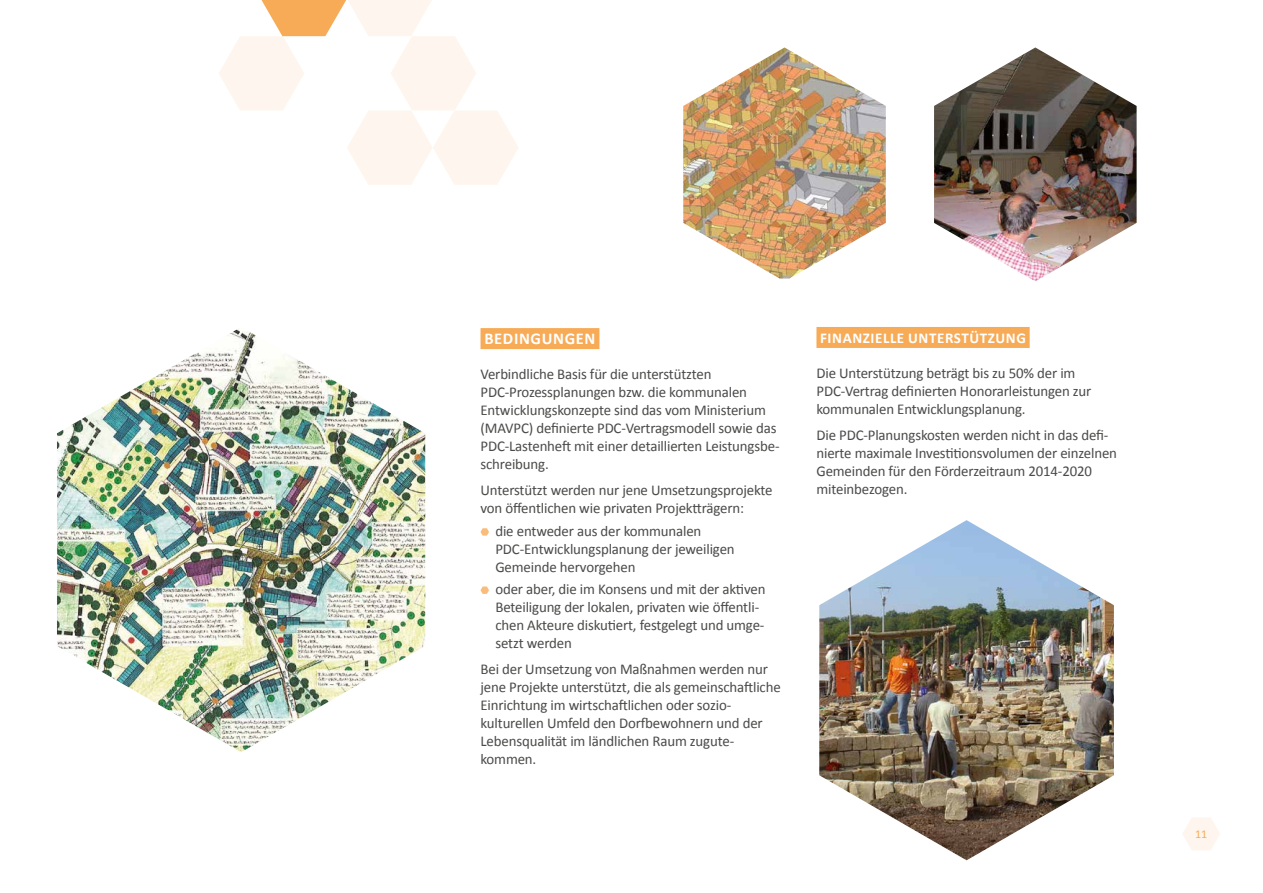
<style>
.page{position:relative;width:1263px;height:893px;background:#fff}
.page>*{position:absolute;margin:0;border:0;box-sizing:border-box;transform-origin:0 0}
.t1{font:700 16.5px "Calibri";letter-spacing:.04em;color:#fff}
.t2{font:15px/18px "Calibri";letter-spacing:-.01em;color:#4a4a49}
.t3{font:700 15px "Calibri";letter-spacing:.04em;color:#fff}
.t4{font:12px "Calibri";color:#f7ab57}
</style>
<div class="page">
<svg style="left:1183px;top:817px;width:37px;height:33px"></svg>
<div style="left:480px;top:328px;width:119px;height:21px;background:#f7ab57"></div>
<svg style="left:480px;top:528px;width:9px;height:8px"></svg>
<svg style="left:480px;top:586px;width:9px;height:8px"></svg>
<div style="left:816px;top:327px;width:214px;height:21px;background:#f7ab57"></div>
<svg style="left:219px;top:0;width:299px;height:185px"></svg>
<img style="left:683px;top:47px;width:203px;height:232px">
<img style="left:934px;top:47px;width:202px;height:234px">
<img style="left:819px;top:520px;width:295px;height:340px">
<img style="left:57px;top:329px;width:368px;height:423px">
<p class="t1" style="left:484px;top:328px;width:113px">BEDINGUNGEN</p>
<p class="t2" style="left:480px;top:365px;width:301px">Verbindliche Basis für die unterstützten PDC-Prozessplanungen bzw. die kommunalen Entwicklungskonzepte sind das vom Ministerium (MAVPC) definierte PDC-Vertragsmodell sowie das PDC-Lastenheft mit einer detaillierten Leistungsbe&shy;schreibung.</p>
<p class="t2" style="left:480px;top:481px;width:294px">Unterstützt werden nur jene Umsetzungsprojekte von öffentlichen wie privaten Projektträgern:</p>
<p class="t2" style="left:495px;top:522px;width:241px">die entweder aus der kommunalen<br>PDC-Entwicklungsplanung der jeweiligen<br>Gemeinde hervorgehen</p>
<p class="t2" style="left:495px;top:580px;width:272px">oder aber, die im Konsens und mit der aktiven Beteiligung der lokalen, privaten wie öffentli&shy;chen Akteure diskutiert, festgelegt und umge&shy;setzt werden</p>
<p class="t2" style="left:480px;top:660px;width:302px">Bei der Umsetzung von Maßnahmen werden nur jene Projekte unterstützt, die als gemeinschaftliche Einrichtung im wirtschaftlichen oder sozio&shy;kulturellen Umfeld den Dorfbewohnern und der Lebensqualität im ländlichen Raum zugute&shy;kommen.</p>
<p class="t3" style="left:820px;top:328px;width:207px">FINANZIELLE UNTERSTÜTZUNG</p>
<p class="t2" style="left:816px;top:364px;width:276px">Die Unterstützung beträgt bis zu 50% der im<br>PDC-Vertrag definierten Honorarleistungen zur kommunalen Entwicklungsplanung.</p>
<p class="t2" style="left:816px;top:426px;width:302px">Die PDC-Planungskosten werden nicht in das defi&shy;nierte maximale Investitionsvolumen der einzelnen Gemeinden für den Förderzeitraum 2014-2020 miteinbezogen.</p>
<p class="t4" style="left:1195px;top:827px;width:14px">11</p>
</div>
